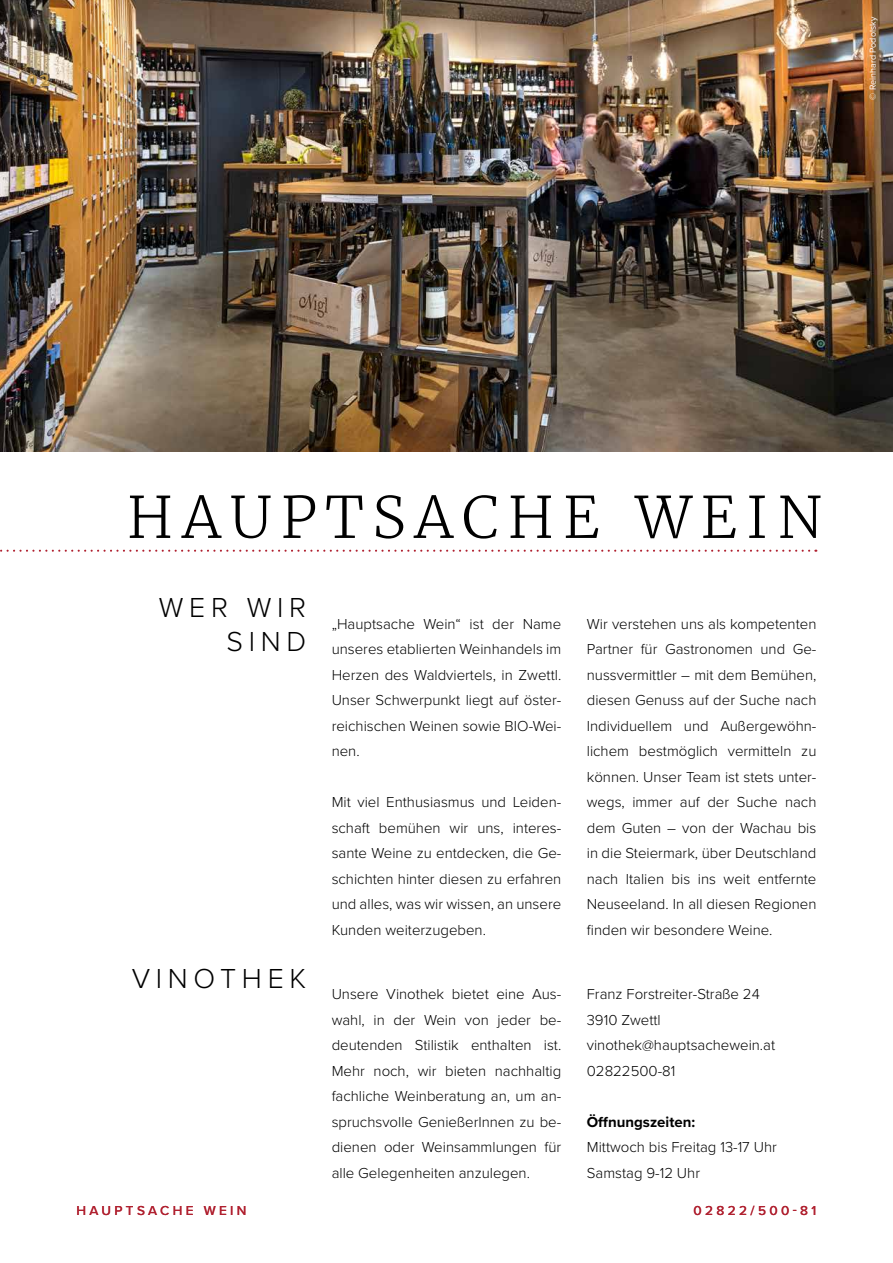
<style>
.page{position:relative;width:893px;height:1263px;background:#fff}
.page>*{position:absolute;margin:0;border:0;box-sizing:border-box;transform-origin:0 0}
.t1{font:300 57px "Merriweather";letter-spacing:.15em;color:#000}
.t2{font:300 28.5px/34.5px "Proxima Nova";letter-spacing:.2em;color:#000;text-align:right}
.t3{font:700 18px "Merriweather";color:#be974b}
.t4{font:300 15px/25.5px "Proxima Nova";color:#000;text-align:justify}
.t5{font:700 15px "Proxima Nova";color:#000}
.t6{font:500 13.5px "Proxima Nova";letter-spacing:.25em;color:#b02130}
.t7{font:9px "Proxima Nova";color:#fff}
</style>
<div class="page">
<img style="left:0;top:0;width:893px;height:452px">
<svg style="left:0;top:550px;width:816px;height:2px"></svg>
<p class="t3" style="left:26px;top:68px;width:25px">02</p>
<p class="t7" style="left:866px;top:100px;width:84px;rotate:-90deg">© Reinhard Podolsky</p>
<h1 class="t1" style="left:127px;top:482px;width:697px">HAUPTSACHE WEIN</h1>
<h2 class="t2" style="left:159px;top:588px;width:149px">WER WIR<br>SIND</h2>
<h2 class="t2" style="left:132px;top:959px;width:176px">VINOTHEK</h2>
<p class="t4" style="left:332px;top:610px;width:231px">„Hauptsache Wein“ ist der Name unseres etablierten Weinhandels im Herzen des Waldviertels, in Zwettl.<br>Unser Schwerpunkt liegt auf öster&shy;reichischen Weinen sowie BIO-Wei&shy;nen.</p>
<p class="t4" style="left:332px;top:789px;width:231px">Mit viel Enthusiasmus und Leiden&shy;schaft bemühen wir uns, interes&shy;sante Weine zu entdecken, die Ge&shy;schichten hinter diesen zu erfahren und alles, was wir wissen, an unsere Kunden weiterzugeben.</p>
<p class="t4" style="left:332px;top:981px;width:231px">Unsere Vinothek bietet eine Aus&shy;wahl, in der Wein von jeder be&shy;deutenden Stilistik enthalten ist.<br>Mehr noch, wir bieten nachhaltig fachliche Weinberatung an, um an&shy;spruchsvolle GenießerInnen zu be&shy;dienen oder Weinsammlungen für alle Gelegenheiten anzulegen.</p>
<p class="t4" style="left:587px;top:610px;width:231px">Wir verstehen uns als kompetenten Partner für Gastronomen und Ge&shy;nussvermittler – mit dem Bemühen, diesen Genuss auf der Suche nach Individuellem und Außergewöhn&shy;lichem bestmöglich vermitteln zu können. Unser Team ist stets unter&shy;wegs, immer auf der Suche nach dem Guten – von der Wachau bis in die Steiermark, über Deutschland nach Italien bis ins weit entfernte Neuseeland. In all diesen Regionen finden wir besondere Weine.</p>
<p class="t4" style="left:587px;top:981px;width:190px;text-align:left">Franz Forstreiter-Straße 24<br>3910 Zwettl vinothek@hauptsachewein.at<br>02822500-81</p>
<p class="t5" style="left:587px;top:1111px;width:110px">Öffnungszeiten:</p>
<p class="t4" style="left:587px;top:1134px;width:192px">Mittwoch bis Freitag 13-17 Uhr<br>Samstag 9-12 Uhr</p>
<p class="t6" style="left:77px;top:1200px;width:172px">HAUPTSACHE WEIN</p>
<p class="t6" style="left:694px;top:1200px;width:124px">02822/500-81</p>
</div>
